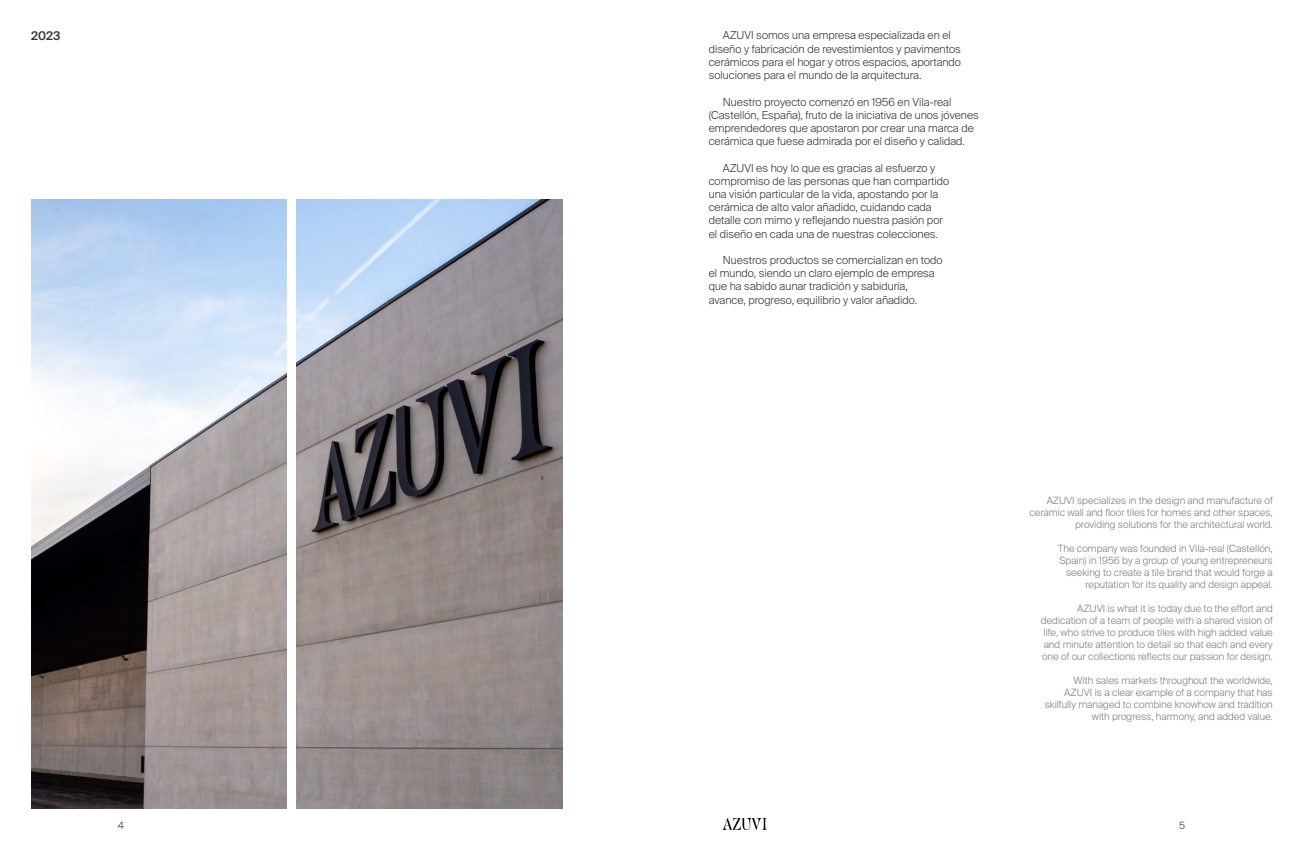
<style>
.page{position:relative;width:1304px;height:851px;background:#fff}
.page>*{position:absolute;margin:0;border:0;box-sizing:border-box;transform-origin:0 0}
.t1{font:500 12px "Suisse Intl";color:#35342f}
.t2{font:300 11px/13.2px "Suisse Intl";color:#35342f}
.t3{font:300 10px/12px "Suisse Intl";color:#7f7e7e;text-align:right}
.t4{font:300 10px "Suisse Intl";color:#35342f}
</style>
<div class="page">
<img style="left:723px;top:818px;width:44px;height:11px">
<img style="left:31px;top:200px;width:255px;height:608px">
<img style="left:297px;top:200px;width:266px;height:608px">
<p class="t1" style="left:31px;top:29px;width:31px">2023</p>
<p class="t2" style="left:709px;top:29px;width:254px;text-indent:14px">AZUVI somos una empresa especializada en el diseño y fabricación de revestimientos y pavimentos cerámicos para el hogar y otros espacios, aportando soluciones para el mundo de la arquitectura.</p>
<p class="t2" style="left:709px;top:95px;width:272px;text-indent:14px">Nuestro proyecto comenzó en 1956 en Vila-real (Castellón, España), fruto de la iniciativa de unos jóvenes emprendedores que apostaron por crear una marca de cerámica que fuese admirada por el diseño y calidad.</p>
<p class="t2" style="left:709px;top:161px;width:242px;text-indent:14px">AZUVI es hoy lo que es gracias al esfuerzo y compromiso de las personas que han compartido una visión particular de la vida, apostando por la cerámica de alto valor añadido, cuidando cada detalle con mimo y reflejando nuestra pasión por el diseño en cada una de nuestras colecciones.</p>
<p class="t2" style="left:709px;top:253px;width:236px;text-indent:14px">Nuestros productos se comercializan en todo el mundo, siendo un claro ejemplo de empresa que ha sabido aunar tradición y sabiduría, avance, progreso, equilibrio y valor añadido.</p>
<p class="t3" style="left:1029px;top:494px;width:245px">AZUVI specializes in the design and manufacture of ceramic wall and floor tiles for homes and other spaces, providing solutions for the architectural world.</p>
<p class="t3" style="left:1058px;top:542px;width:216px">The company was founded in Vila-real (Castellón, Spain) in 1956 by a group of young entrepreneurs seeking to create a tile brand that would forge a reputation for its quality and design appeal.</p>
<p class="t3" style="left:1041px;top:602px;width:233px;text-align:justify;text-indent:36px">AZUVI is what it is today due to the effort and dedication of a team of people with a shared vision of life, who strive to produce tiles with high added value and minute attention to detail so that each and every one of our collections reflects our passion for design.</p>
<p class="t3" style="left:1045px;top:674px;width:230px">With sales markets throughout the worldwide, AZUVI is a clear example of a company that has skilfully managed to combine knowhow and tradition with progress, harmony, and added value.</p>
<p class="t4" style="left:118px;top:819px;width:8px">4</p>
<p class="t4" style="left:1179px;top:819px;width:7px">5</p>
</div>
